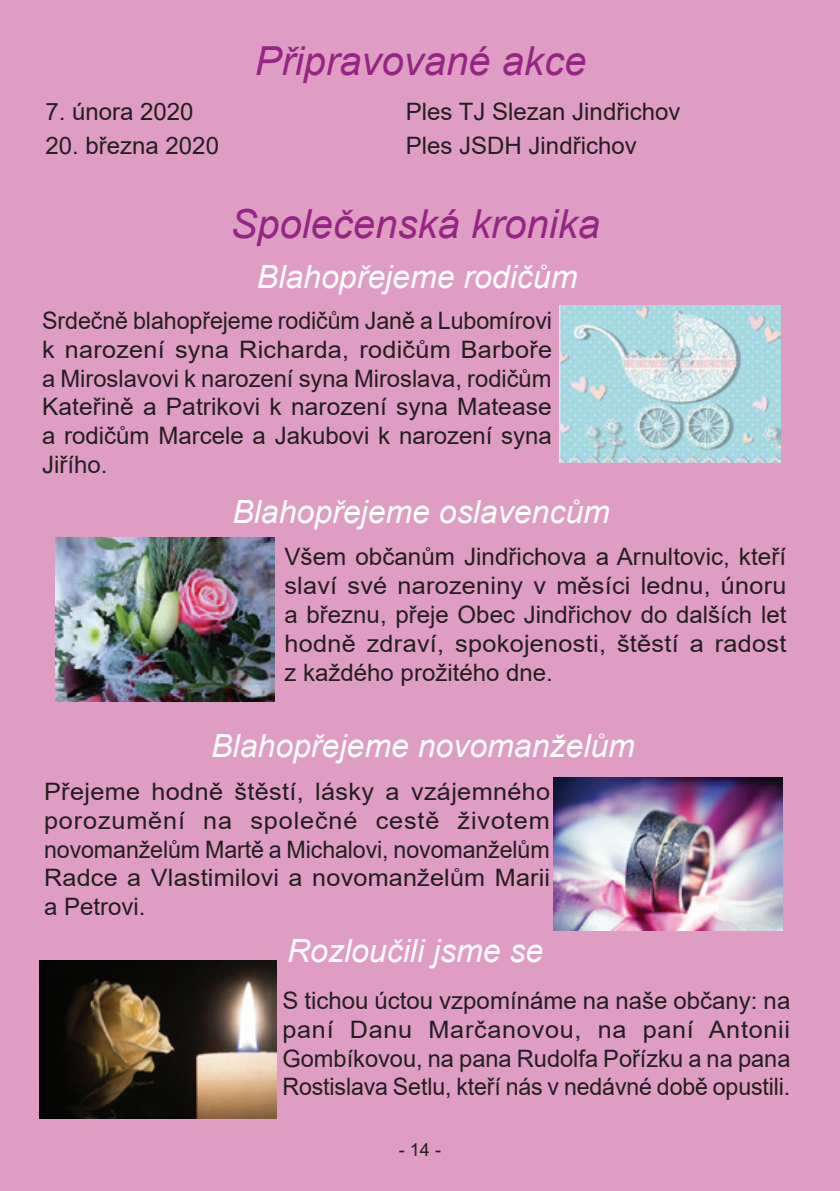
<style>
.page{position:relative;width:840px;height:1191px;background:#fff}
.page>*{position:absolute;margin:0;border:0;box-sizing:border-box;transform-origin:0 0}
.t1{font:italic 40px "Arial";color:#952582}
.t2{font:italic 32px "Arial";color:#fff}
.t3{font:24px/28.8px "Arial";color:#231f20;text-align:justify}
.t4{font:24px/28.8px "Arial";color:#231f20;text-align:justify;scale:1.05 1}
.t5{font:18px "Arial";color:#231f20}
</style>
<div class="page">
<div style="left:0;top:0;width:839px;height:1191px;background:#df9dc3"></div>
<img style="left:559px;top:305px;width:221px;height:158px">
<img style="left:55px;top:537px;width:220px;height:165px">
<img style="left:553px;top:777px;width:229px;height:153px">
<img style="left:39px;top:960px;width:237px;height:158px">
<h1 class="t1" style="left:254px;top:35px;width:333px">Připravované akce</h1>
<p class="t3" style="left:45px;top:97px;width:150px">7. února 2020</p>
<p class="t3" style="left:405px;top:97px;width:276px">Ples TJ Slezan Jindřichov</p>
<p class="t3" style="left:45px;top:131px;width:175px">20. března 2020</p>
<p class="t3" style="left:405px;top:131px;width:232px">Ples JSDH Jindřichov</p>
<h1 class="t1" style="left:230px;top:198px;width:371px">Společenská kronika</h1>
<h2 class="t2" style="left:257px;top:256px;width:322px">Blahopřejeme rodičům</h2>
<p class="t3" style="left:42px;top:306px;width:511px">Srdečně blahopřejeme rodičům Janě a Lubomírovi k narození syna Richarda, rodičům Barboře a Miroslavovi k narození syna Miroslava, rodičům Kateřině a Patrikovi k narození syna Matease a rodičům Marcele a Jakubovi k narození syna Jiřího.</p>
<h2 class="t2" style="left:232px;top:491px;width:379px">Blahopřejeme oslavencům</h2>
<p class="t3" style="left:284px;top:542px;width:503px">Všem občanům Jindřichova a Arnultovic, kteří slaví své narozeniny v měsíci lednu, únoru a březnu, přeje Obec Jindřichov do dalších let hodně zdraví, spokojenosti, štěstí a radost z každého prožitého dne.</p>
<h2 class="t2" style="left:211px;top:725px;width:425px">Blahopřejeme novomanželům</h2>
<p class="t4" style="left:44px;top:777px;width:483px">Přejeme hodně štěstí, lásky a vzájemného porozumění na společné cestě životem novomanželům Martě a Michalovi, novomanželům Radce a Vlastimilovi a novomanželům Marii a Petrovi.</p>
<h2 class="t2" style="left:287px;top:930px;width:258px">Rozloučili jsme se</h2>
<p class="t3" style="left:282px;top:986px;width:509px">S tichou úctou vzpomínáme na naše občany: na paní Danu Marčanovou, na paní Antonii Gombíkovou, na pana Rudolfa Pořízku a na pana Rostislava Setlu, kteří nás v nedávné době opustili.</p>
<p class="t5" style="left:399px;top:1137px;width:44px">- 14 -</p>
</div>
